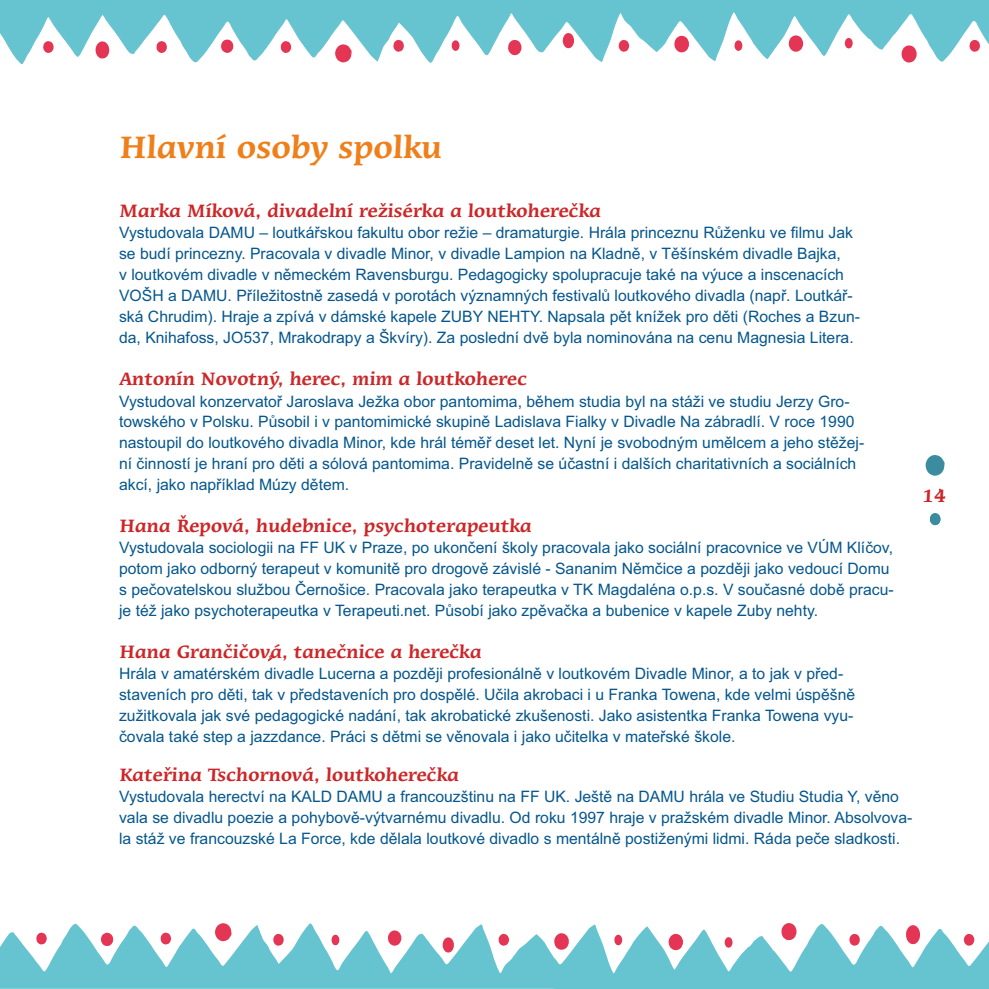
<style>
.page{position:relative;width:989px;height:989px;background:#fff}
.page>*{position:absolute;margin:0;border:0;box-sizing:border-box;transform-origin:0 0}
.t1{font:700 33.25px "Mirarae TL";color:#ef7f1a}
.t2{font:700 19.25px "Mirarae TL";color:#cd2628}
.t3{font:15.75px/21px "Arial";color:#05578d}
.s1{font-weight:400;font-size:21px}
</style>
<div class="page">
<svg style="left:0;top:923px;width:989px;height:66px"></svg>
<svg style="left:0;top:0;width:674px;height:64px;fill:#66c3d0"></svg>
<svg style="left:563px;top:33px;width:12px;height:16px"></svg>
<svg style="left:95px;top:41px;width:14px;height:18px"></svg>
<svg style="left:451px;top:40px;width:9px;height:11px"></svg>
<svg style="left:43px;top:41px;width:11px;height:12px"></svg>
<svg style="left:156px;top:41px;width:12px;height:12px"></svg>
<svg style="left:281px;top:41px;width:11px;height:12px"></svg>
<svg style="left:393px;top:40px;width:11px;height:12px"></svg>
<svg style="left:508px;top:40px;width:14px;height:16px"></svg>
<svg style="left:618px;top:40px;width:12px;height:12px"></svg>
<svg style="left:674px;top:0;width:315px;height:63px"></svg>
<svg style="left:221px;top:40px;width:12px;height:13px"></svg>
<svg style="left:334px;top:44px;width:18px;height:19px"></svg>
<svg style="left:268px;top:655px;width:4px;height:6px"></svg>
<svg style="left:930px;top:513px;width:11px;height:12px"></svg>
<svg style="left:925px;top:455px;width:20px;height:21px"></svg>
<h1 class="t1" style="left:119px;top:135px;width:324px">Hlavní osoby spolku</h1>
<p class="t2" style="left:119px;top:203px;width:483px">Marka Míková, divadelní režisérka a loutkoherečka</p>
<p class="t3" style="left:119px;top:223px;width:742px">Vystudovala DAMU – loutkářskou fakultu obor režie – dramaturgie. Hrála princeznu Růženku ve filmu Jak se budí princezny. Pracovala v divadle Minor, v divadle Lampion na Kladně, v Těšínském divadle Bajka,<br>v loutkovém divadle v německém Ravensburgu. Pedagogicky spolupracuje také na výuce a inscenacích VOŠH a DAMU. Příležitostně zasedá v porotách významných festivalů loutkového divadla (např. Loutkář&shy;ská Chrudim). Hraje a zpívá v dámské kapele ZUBY NEHTY. Napsala pět knížek pro děti (Roches a Bzun&shy;da, Knihafoss, JO537, Mrakodrapy a Škvíry). Za poslední dvě byla nominována na cenu Magnesia Litera.</p>
<p class="t2" style="left:119px;top:371px;width:409px">Antonín Novotný, herec, mim a loutkoherec</p>
<p class="t3" style="left:119px;top:412px;width:746px">towského v Polsku. Působil i v pantomimické skupině Ladislava Fialky v Divadle Na zábradlí. V roce 1990 nastoupil do loutkového divadla Minor, kde hrál téměř deset let. Nyní je svobodným umělcem a jeho stěžej&shy;ní činností je hraní pro děti a sólová pantomima. Pravidelně se účastní i dalších charitativních a sociálních akcí, jako například Múzy dětem.</p>
<p class="t2" style="left:119px;top:518px;width:414px">Hana Řepová, hudebnice, psychoterapeutka</p>
<p class="t3" style="left:119px;top:538px;width:776px">Vystudovala sociologii na FF UK v Praze, po ukončení školy pracovala jako sociální pracovnice ve VÚM Klíčov, potom jako odborný terapeut v komunitě pro drogově závislé - Sananim Němčice a později jako vedoucí Domu s pečovatelskou službou Černošice. Pracovala jako terapeutka v TK Magdaléna o.p.s. V současné době pracu&shy;je též jako psychoterapeutka v Terapeuti.net. Působí jako zpěvačka a bubenice v kapele Zuby nehty.</p>
<p class="t2" style="left:119px;top:644px;width:364px">Hana Grančičová, tanečnice a herečka</p>
<p class="t3" style="left:119px;top:664px;width:737px">Hrála v amatérském divadle Lucerna a později profesionálně v loutkovém Divadle Minor, a to jak v před&shy;staveních pro děti, tak v představeních pro dospělé. Učila akrobaci i u Franka Towena, kde velmi úspěšně zužitkovala jak své pedagogické nadání, tak akrobatické zkušenosti. Jako asistentka Franka Towena vyu&shy;čovala také step a jazzdance. Práci s dětmi se věnovala i jako učitelka v mateřské škole.</p>
<p class="t2" style="left:119px;top:767px;width:341px">Kateřina Tschornová, loutkoherečka</p>
<p class="t3" style="left:119px;top:787px;width:795px">Vystudovala herectví na KALD DAMU a francouzštinu na FF UK. Ještě na DAMU hrála ve Studiu Studia Y, věno vala se divadlu poezie a pohybově-výtvarnému divadlu. Od roku 1997 hraje v pražském divadle Minor. Absolvova&shy;la stáž ve francouzské La Force, kde dělala loutkové divadlo s mentálně postiženými lidmi. Ráda peče sladkosti.</p>
<p class="t3" style="left:119px;top:392px;width:732px">Vystudoval konzervatoř Jaroslava Ježka obor pantomima, během studia byl na stáži ve studiu Jerzy Gro-</p>
<p class="t2" style="left:922px;top:488px;width:25px">1 4<span class="s1">7</span></p>
</div>
